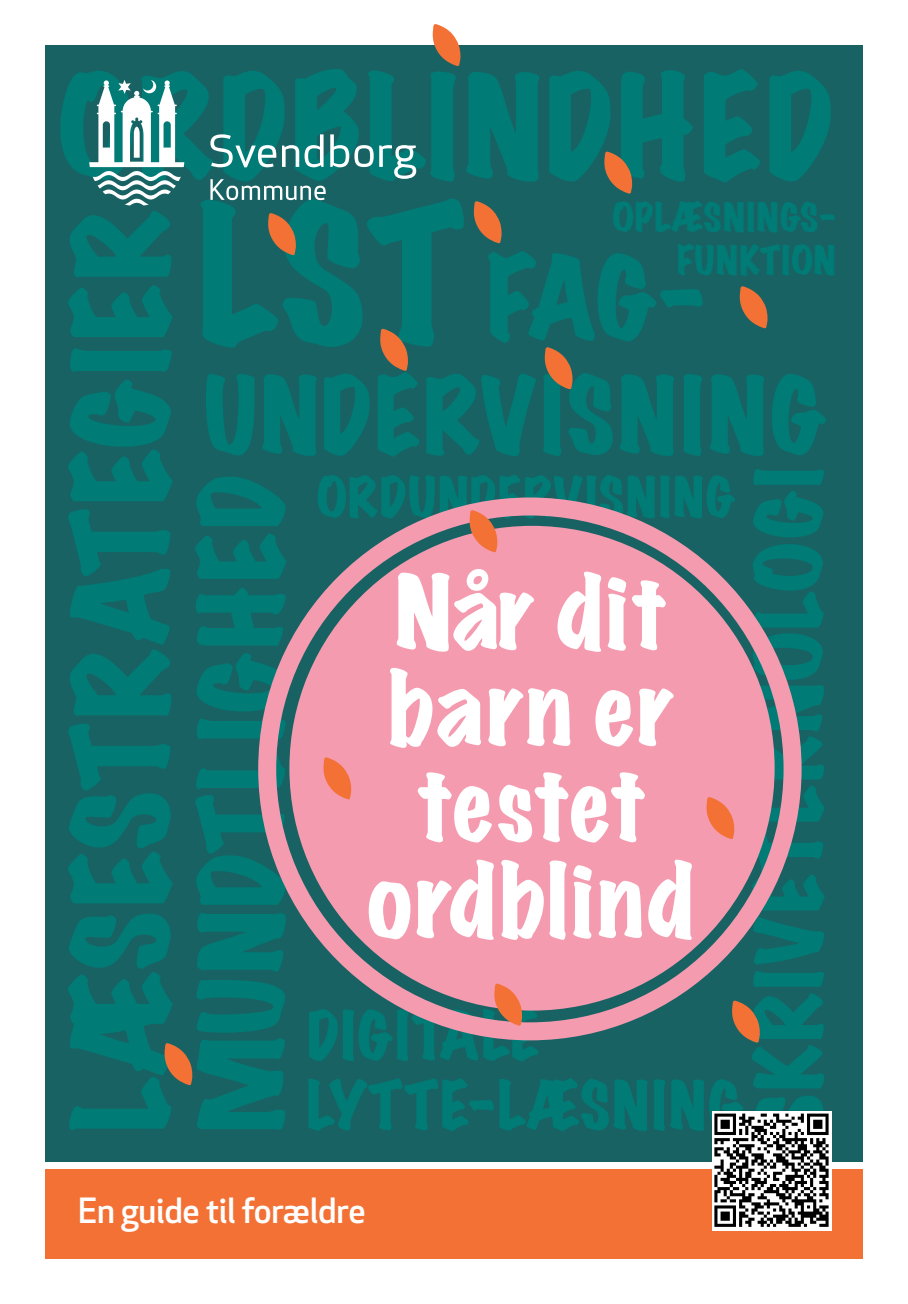
<style>
.page{position:relative;width:908px;height:1304px;background:#fff}
.page>*{position:absolute;margin:0;border:0;box-sizing:border-box;transform-origin:0 0}
.t1{font:expanded 171.2px "Marker Felt";color:#007b76}
.t2{font:expanded 128px "Marker Felt";letter-spacing:.03em;color:#007b76}
.t3{font:expanded 118px "Marker Felt";letter-spacing:.03em;color:#007b76}
.t4{font:expanded 103.2px "Marker Felt";letter-spacing:.01em;color:#007b76}
.t5{font:expanded 95.2px "Marker Felt";letter-spacing:.035em;color:#007b76}
.t6{font:expanded 92px/96px "Marker Felt";letter-spacing:.02em;color:#fff;text-align:center}
.t7{font:expanded 82px "Marker Felt";letter-spacing:.03em;color:#007b76}
.t8{font:expanded 60px "Marker Felt";letter-spacing:.03em;color:#007b76}
.t9{font:expanded 50px "Marker Felt";letter-spacing:.03em;color:#007b76}
.t10{font:expanded 35.8px/43px "Marker Felt";letter-spacing:.03em;color:#007b76;text-align:right}
.t11{font:500 34px "Apex New";letter-spacing:-.01em;color:#fff}
</style>
<div class="page">
<div style="left:45px;top:45px;width:817px;height:1117px;background:#196263"></div>
<div style="left:289px;top:526px;width:485px;height:485px;background:#f59bb0;border-radius:50%"></div>
<div style="left:258px;top:497px;width:543px;height:543px;border:18px solid #f59bb0;border-radius:50%"></div>
<div style="left:45px;top:1169px;width:817px;height:90px;background:#f37135"></div>
<svg style="left:89px;top:80px;width:95px;height:126px"></svg>
<svg style="left:210px;top:134px;width:206px;height:66px"></svg>
<svg style="left:164px;top:1043px;width:28px;height:42px"></svg>
<svg style="left:493px;top:983px;width:29px;height:43px"></svg>
<svg style="left:323px;top:757px;width:28px;height:43px"></svg>
<svg style="left:469px;top:510px;width:28px;height:42px"></svg>
<svg style="left:706px;top:797px;width:28px;height:42px"></svg>
<svg style="left:732px;top:1000px;width:27px;height:43px"></svg>
<svg style="left:544px;top:347px;width:28px;height:42px"></svg>
<svg style="left:380px;top:328px;width:28px;height:43px"></svg>
<svg style="left:268px;top:213px;width:28px;height:42px"></svg>
<svg style="left:432px;top:24px;width:28px;height:42px"></svg>
<svg style="left:473px;top:201px;width:28px;height:42px"></svg>
<svg style="left:604px;top:151px;width:28px;height:43px"></svg>
<svg style="left:739px;top:286px;width:28px;height:43px"></svg>
<img style="left:712px;top:1111px;width:119px;height:119px">
<p class="t2" style="left:57px;top:26px;width:777px">ORDBLINDHED</p>
<p class="t3" style="left:28px;top:1133px;width:924px;rotate:-90deg">LÆSESTRATEGIER</p>
<p class="t1" style="left:197px;top:140px;width:268px">LST</p>
<p class="t10" style="left:611px;top:195px;width:225px">OPLÆSNINGS-<br>FUNKTION</p>
<p class="t4" style="left:486px;top:216px;width:221px">FAG-</p>
<p class="t5" style="left:203px;top:340px;width:624px">UNDERVISNING</p>
<p class="t4" style="left:160px;top:1133px;width:660px;rotate:-90deg">MUNDTLIGHED</p>
<p class="t7" style="left:723px;top:1135px;width:669px;rotate:-90deg">SKRIVETEKNOLOGI</p>
<p class="t9" style="left:316px;top:458px;width:420px">ORDUNDERVISNING</p>
<p class="t6" style="left:395px;top:563px;width:273px">Når dit</p>
<p class="t6" style="left:367px;top:659px;width:329px">barn er testet ordblind</p>
<p class="t8" style="left:306px;top:988px;width:234px">DIGITALE</p>
<p class="t8" style="left:306px;top:1058px;width:438px">LYTTE-LÆSNING</p>
<p class="t11" style="left:78px;top:1188px;width:289px">En guide til forældre</p>
</div>
